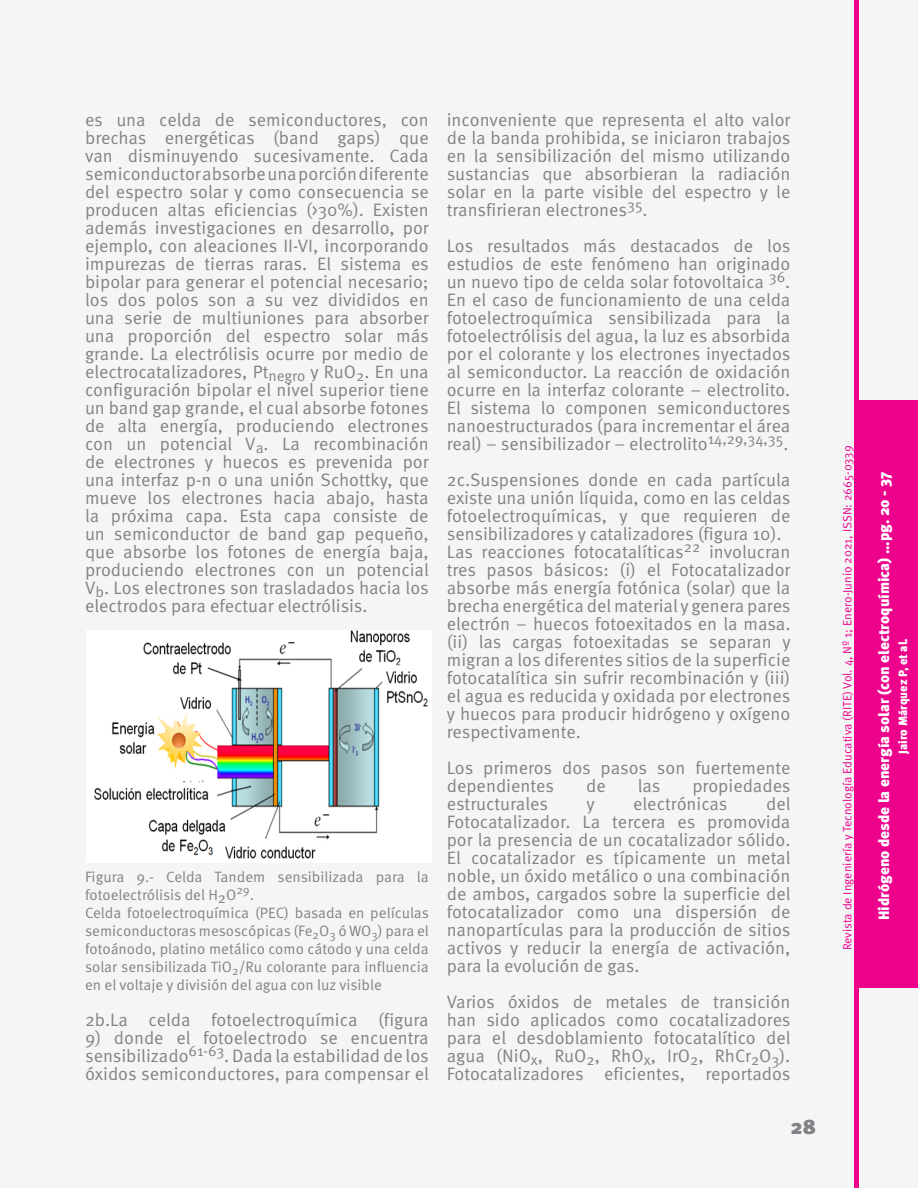
<style>
.page{position:relative;width:918px;height:1188px;background:#f4f6f6}
.page>*{position:absolute;margin:0;border:0;box-sizing:border-box;transform-origin:0 0}
.t1{font:900 21px "Meta Pro";color:#808285}
.txt{font:18px/18px "Meta Pro";color:#808285;text-align:justify}
.Pie_Imagen{font:15px/18px "Meta Pro";color:#808285}
.t2{font:900 15px "Meta Pro";color:#fff}
.t3{font:12px "Meta Pro";color:#ed028c}
.t4{font:900 12px "Meta Pro";color:#fff}
</style>
<div class="page">
<div style="left:859px;top:400px;width:59px;height:588px;background:#ed028c"></div>
<div style="left:854px;top:0;width:5px;height:1188px;background:#ed028c"></div>
<img style="left:87px;top:630px;width:345px;height:232px">
<p class="txt" style="left:85px;top:111px;width:345px">es una celda de semiconductores, con brechas energéticas (band gaps) que van disminuyendo sucesivamente. Cada semiconductor absorbe una porción diferente del espectro solar y como consecuencia se producen altas eficiencias (&gt;30%). Existen además investigaciones en desarrollo, por ejemplo, con aleaciones II-VI, incorporando impurezas de tierras raras. El sistema es bipolar para generar el potencial necesario; los dos polos son a su vez divididos en una serie de multiuniones para absorber una proporción del espectro solar más grande. La electrólisis ocurre por medio de electrocatalizadores, Pt<sub>negro</sub> y RuO<sub>2</sub>. En una configuración bipolar el nivel superior tiene un band gap grande, el cual absorbe fotones de alta energía, produciendo electrones con un potencial V<sub>a</sub>. La recombinación de electrones y huecos es prevenida por una interfaz p-n o una unión Schottky, que mueve los electrones hacia abajo, hasta la próxima capa. Esta capa consiste de un semiconductor de band gap pequeño, que absorbe los fotones de energía baja, produciendo electrones con un potencial V<sub>b</sub>. Los electrones son trasladados hacia los electrodos para efectuar electrólisis.</p>
<p class="Pie_Imagen" style="left:85px;top:868px;width:345px">Figura 9.- Celda Tandem sensibilizada para la fotoelectrólisis del H2O<sup>29</sup>.</p>
<p class="Pie_Imagen" style="left:85px;top:904px;width:345px;text-align:justify">Celda fotoelectroquímica (PEC) basada en películas semiconductoras mesoscópicas (Fe<sub>2</sub>O<sub>3</sub> ó WO<sub>3</sub>) para el fotoánodo, platino metálico como cátodo y una celda solar sensibilizada TiO<sub>2</sub>/Ru colorante para influencia en el voltaje y división del agua con luz visible</p>
<p class="txt" style="left:85px;top:1011px;width:345px">2b.La celda fotoelectroquímica (figura</p>
<p class="txt" style="left:85px;top:1029px;width:345px">9) donde el fotoelectrodo se encuentra sensibilizado<sup>61-63</sup>. Dada la estabilidad de los óxidos semiconductores, para compensar el</p>
<p class="txt" style="left:447px;top:111px;width:345px">inconveniente que representa el alto valor de la banda prohibida, se iniciaron trabajos en la sensibilización del mismo utilizando sustancias que absorbieran la radiación solar en la parte visible del espectro y le transfirieran electrones<sup>35</sup>.</p>
<p class="txt" style="left:447px;top:237px;width:345px">Los resultados más destacados de los estudios de este fenómeno han originado un nuevo tipo de celda solar fotovoltaica <sup>36</sup>.<br>En el caso de funcionamiento de una celda fotoelectroquímica sensibilizada para la fotoelectrólisis del agua, la luz es absorbida por el colorante y los electrones inyectados al semiconductor. La reacción de oxidación ocurre en la interfaz colorante – electrolito.<br>El sistema lo componen semiconductores nanoestructurados (para incrementar el área real) – sensibilizador – electrolito<sup>14,29,34,35</sup>.</p>
<p class="txt" style="left:447px;top:471px;width:345px">2c.Suspensiones donde en cada partícula existe una unión líquida, como en las celdas fotoelectroquímicas, y que requieren de sensibilizadores y catalizadores (figura 10).</p>
<p class="txt" style="left:447px;top:543px;width:345px">Las reacciones fotocatalíticas<sup>22</sup> involucran tres pasos básicos: (i) el Fotocatalizador absorbe más energía fotónica (solar) que la brecha energética del material y genera pares electrón – huecos fotoexitados en la masa. (ii) las cargas fotoexitadas se separan y migran a los diferentes sitios de la superficie fotocatalítica sin sufrir recombinación y (iii) el agua es reducida y oxidada por electrones y huecos para producir hidrógeno y oxígeno respectivamente.</p>
<p class="txt" style="left:447px;top:759px;width:345px">Los primeros dos pasos son fuertemente dependientes</p>
<p class="txt" style="left:586px;top:777px;width:21px">de</p>
<p class="txt" style="left:638px;top:777px;width:24px">las</p>
<p class="txt" style="left:692px;top:777px;width:100px">propiedades</p>
<p class="txt" style="left:447px;top:795px;width:103px">estructurales</p>
<p class="txt" style="left:586px;top:795px;width:10px">y</p>
<p class="txt" style="left:633px;top:795px;width:96px">electrónicas</p>
<p class="txt" style="left:447px;top:795px;width:345px;text-indent:319px">del Fotocatalizador. La tercera es promovida por la presencia de un cocatalizador sólido.<br>El cocatalizador es típicamente un metal noble, un óxido metálico o una combinación de ambos, cargados sobre la superficie del fotocatalizador como una dispersión de nanopartículas para la producción de sitios activos y reducir la energía de activación, para la evolución de gas.</p>
<p class="txt" style="left:447px;top:993px;width:345px">Varios óxidos de metales de transición han sido aplicados como cocatalizadores para el desdoblamiento fotocatalítico del agua (NiO<sub>x</sub>, RuO<sub>2</sub>, RhO<sub>x</sub>, IrO<sub>2</sub>, RhCr<sub>2</sub>O<sub>3</sub>).<br>Fotocatalizadores eficientes, reportados</p>
<p class="t1" style="left:790px;top:1113px;width:27px">28</p>
<p class="t3" style="left:840px;top:950px;width:507px;rotate:-90deg">Revista de Ingeniería y Tecnología Educativa (RITE) Vol. 4, Nº 1; Enero-Junio 2021, ISSN: 2665-0339</p>
<p class="t2" style="left:875px;top:920px;width:450px;rotate:-90deg">Hidrógeno desde la energía solar (con electroquímica) ...pg. 20 - 37</p>
<p class="t4" style="left:895px;top:754px;width:117px;rotate:-90deg">Jairo Márquez P, et al.</p>
</div>
